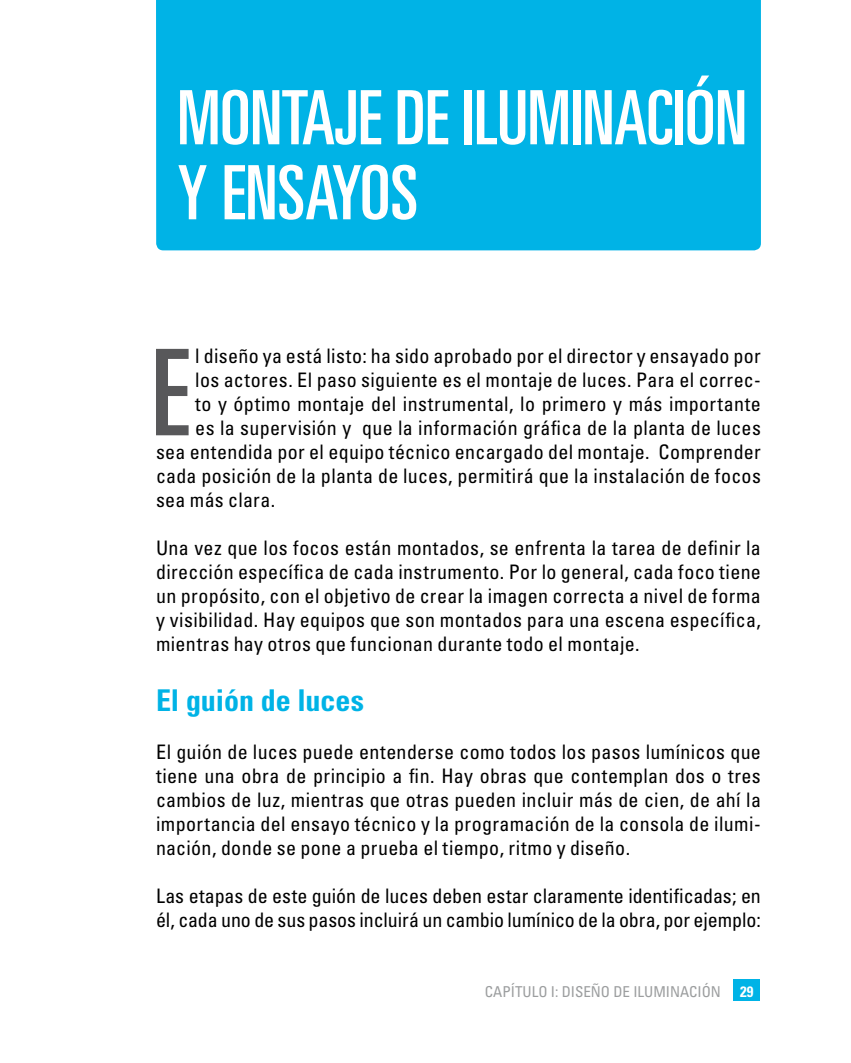
<style>
.page{position:relative;width:851px;height:1063px;background:#fff}
.page>*{position:absolute;margin:0;border:0;box-sizing:border-box;transform-origin:0 0}
.t1{font:ultra-condensed 119.75px "Univers LT Std";color:#58585a}
.t2{font:ultra-condensed 75px/75px "Univers LT Std";letter-spacing:-.005em;color:#fff}
.t3{font:700 condensed 30px "Univers LT Std";color:#00b3e6}
.t4{font:condensed 20px/24px "Univers LT Std";letter-spacing:.015em;color:#000;text-align:justify}
.t5{font:condensed 20px/24px "Univers LT Std";letter-spacing:-.005em;color:#000}
.t6{font:condensed 15px "Univers LT Std";color:#9c9e9f}
.t7{font:700 condensed 15px "Univers LT Std";color:#fff}
</style>
<div class="page">
<div style="left:733px;top:979px;width:27px;height:22px;background:#00b3e6"></div>
<div style="left:156px;top:0;width:604px;height:250px;background:#00b3e6"></div>
<h2 class="t2" style="left:177px;top:80px;width:571px">MONTAJE DE ILUMINACIÓN<br>Y ENSAYOS</h2>
<h1 class="t1" style="left:151px;top:325px;width:39px">E</h1>
<p class="t4" style="left:195px;top:344px;width:567px">l diseño ya está listo: ha sido aprobado por el director y ensayado por</p>
<p class="t4" style="left:195px;top:368px;width:567px">los actores. El paso siguiente es el montaje de luces. Para el correc-</p>
<p class="t4" style="left:195px;top:392px;width:567px">to y óptimo montaje del instrumental, lo primero y más importante</p>
<p class="t4" style="left:195px;top:416px;width:567px">es la supervisión y que la información gráfica de la planta de luces</p>
<p class="t4" style="left:156px;top:440px;width:606px">sea entendida por el equipo técnico encargado del montaje. Comprender</p>
<p class="t4" style="left:156px;top:464px;width:606px">cada posición de la planta de luces, permitirá que la instalación de focos</p>
<p class="t4" style="left:156px;top:488px;width:121px">sea más clara.</p>
<p class="t4" style="left:156px;top:536px;width:606px">Una vez que los focos están montados, se enfrenta la tarea de definir la dirección específica de cada instrumento. Por lo general, cada foco tiene un propósito, con el objetivo de crear la imagen correcta a nivel de forma y visibilidad. Hay equipos que son montados para una escena específica, mientras hay otros que funcionan durante todo el montaje.</p>
<h3 class="t3" style="left:156px;top:682px;width:209px">El guión de luces</h3>
<p class="t4" style="left:156px;top:740px;width:606px">El guión de luces puede entenderse como todos los pasos lumínicos que tiene una obra de principio a fin. Hay obras que contemplan dos o tres cambios de luz, mientras que otras pueden incluir más de cien, de ahí la importancia del ensayo técnico y la programación de la consola de ilumi&shy;nación, donde se pone a prueba el tiempo, ritmo y diseño.</p>
<p class="t5" style="left:156px;top:884px;width:606px">Las etapas de este guión de luces deben estar claramente identificadas; en él, cada uno de sus pasos incluirá un cambio lumínico de la obra, por ejemplo:</p>
<p class="t6" style="left:485px;top:982px;width:237px">CAPÍTULO I: DISEÑO DE ILUMINACIÓN</p>
<p class="t7" style="left:740px;top:983px;width:15px">29</p>
</div>
